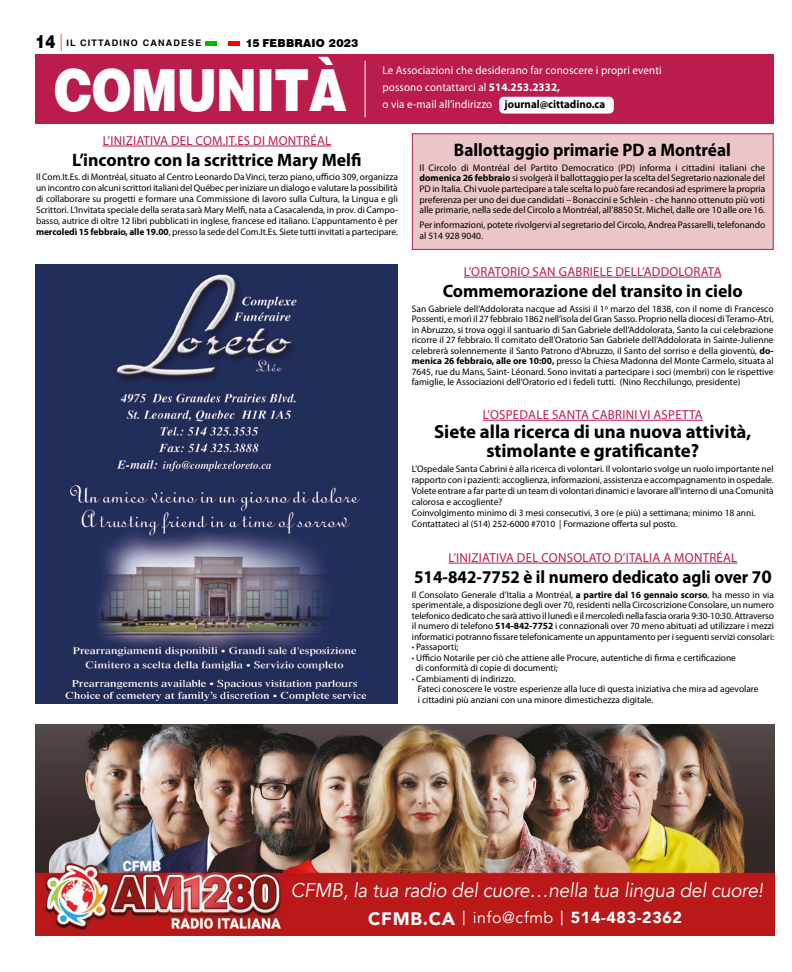
<style>
.page{position:relative;width:792px;height:972px;background:#fff}
.page>*{position:absolute;margin:0;border:0;box-sizing:border-box;transform-origin:0 0}
.t1{font:58.2px "Switzerland Black Plain";letter-spacing:-.02em;color:#fff;scale:.84 1}
.t2{font:italic 19.8px "Avenir";letter-spacing:-.01em;color:#fff;scale:.96 1}
.t3{font:700 19px/19px "Myriad Pro";color:#000;text-align:center}
.t4{font:700 18.2px "Myriad Pro";color:#000;scale:.95 1}
.t5{font:700 18px "Myriad Pro";color:#000}
.t6{font:700 18px "Myriad Pro";color:#000;scale:.95 1}
.t7{font:900 16px "Avenir";letter-spacing:.04em;color:#fff}
.t8{font:13px "Myriad Pro";letter-spacing:.02em;color:#ba1c4b}
.t9{font:11.5px/16.7px "Myriad Pro";letter-spacing:.01em;color:#fff;scale:.96 1}
.t10{font:900 11px "Swiss 721 BT";letter-spacing:.02em;color:#000}
.t11{font:9.6px/10.6px "Myriad Pro";color:#000;text-align:justify}
.t12{font:9.5px/11px "Myriad Pro";color:#000;text-align:justify}
.t13{font:700 9px "Switzerland";letter-spacing:.13em;color:#000}
.s1{font-family:"Switzerland Black Plain";font-weight:400;font-size:18px}
.s2{font-family:"Swiss 721 BT";font-weight:400;font-stretch:condensed;font-size:17.3px;color:#f00}
.s3{font-weight:700}
.s4{font-weight:700;color:#000}
.s5{font-size:19px}
.s6{font-size:18px}
.s7{font-weight:400;font-size:19px}
.s8{font-weight:400}
</style>
<div class="page">
<div style="left:206px;top:41px;width:11px;height:5px;background:#00ba00"></div>
<div style="left:229px;top:41px;width:11px;height:5px;background:#f00"></div>
<div style="left:412px;top:133px;width:362px;height:117px;background:#ebc6c8;border:1px solid #ba1c4b"></div>
<div style="left:36px;top:54px;width:738px;height:70px;background:#ba1c4b"></div>
<hr style="left:365px;top:61px;width:1px;height:56px;background:#fff">
<div style="left:499px;top:97px;width:115px;height:17px;background:#fff;border-radius:5px"></div>
<img style="left:36px;top:725px;width:738px;height:211px">
<img style="left:36px;top:265px;width:361px;height:438px">
<hr style="left:449px;top:563px;width:288px;height:1px;background:#ba1c4b">
<hr style="left:483px;top:420px;width:220px;height:1px;background:#ba1c4b">
<hr style="left:103px;top:146px;width:228px;height:1px;background:#ba1c4b">
<hr style="left:464px;top:277px;width:258px;height:1px;background:#ba1c4b">
<p class="t13" style="left:36px;top:37px;width:168px"><span class="s1">14</span> <span class="s2">|</span> IL CITTADINO CANADESE</p>
<p class="t10" style="left:246px;top:36px;width:114px">15 FEBBRAIO 2023</p>
<h1 class="t1" style="left:54px;top:52px;width:350px">COMUNITÀ</h1>
<p class="t9" style="left:383px;top:62px;width:292px">Le Associazioni che desiderano far conoscere i propri eventi possono contattarci al <span class="s3">514.253.2332,<br></span>o via e-mail all’indirizzo <span class="s4">journal@cittadino.ca</span></p>
<h3 class="t8" style="left:103px;top:132px;width:230px">L’INIZIATIVA DEL COM.IT.ES DI MONTRÉAL</h3>
<h3 class="t5" style="left:72px;top:148px;width:291px">L’incontro con la scrittrice Mary Melfi</h3>
<p class="t12" style="left:36px;top:171px;width:363px">Il Com.It.Es. di Montréal, situato al Centro Leonardo Da Vinci, terzo piano, ufficio 309, organizza un incontro con alcuni scrittori italiani del Québec per iniziare un dialogo e valutare la possibilità di collaborare su progetti e formare una Commissione di lavoro sulla Cultura, la Lingua e gli Scrittori. L’Invitata speciale della serata sarà Mary Melfi, nata a Casacalenda, in prov. di Campo&shy;basso, autrice di oltre 12 libri pubblicati in inglese, francese ed italiano. L’appuntamento è per <span class="s3">mercoledì 15 febbraio, alle 19.00</span>, presso la sede del Com.It.Es. Siete tutti invitati a partecipare.</p>
<h3 class="t4" style="left:454px;top:138px;width:293px">Ballottaggio primarie PD a Montréal</h3>
<p class="t11" style="left:420px;top:162px;width:347px">Il Circolo di Montréal del Partito Democratico (PD) informa i cittadini italiani che <span class="s3">domenica 26 febbraio</span> si svolgerà il ballottaggio per la scelta del Segretario nazionale del PD in Italia. Chi vuole partecipare a tale scelta lo può fare recandosi ad esprimere la propria preferenza per uno dei due candidati – Bonaccini e Schlein - che hanno ottenuto più voti alle primarie, nella sede del Circolo a Montréal, all’8850 St. Michel, dalle ore 10 alle ore 16.</p>
<p class="t11" style="left:420px;top:220px;width:347px">Per informazioni, potete rivolgervi al segretario del Circolo, Andrea Passarelli, telefonando al 514 928 9040.</p>
<h3 class="t8" style="left:464px;top:263px;width:259px">L’ORATORIO SAN GABRIELE DELL’ADDOLORATA</h3>
<h3 class="t5" style="left:443px;top:279px;width:302px">Commemorazione del transito in cielo</h3>
<p class="t12" style="left:412px;top:303px;width:363px;line-height:10.5px">San Gabriele dell’Addolorata nacque ad Assisi il 1º marzo del 1838, con il nome di Francesco Possenti, e morì il 27 febbraio 1862 nell’isola del Gran Sasso. Proprio nella diocesi di Teramo-Atri, in Abruzzo, si trova oggi il santuario di San Gabriele dell’Addolorata, Santo la cui celebrazione ricorre il 27 febbraio. Il comitato dell’Oratorio San Gabriele dell’Addolorata in Sainte-Julienne celebrerà solennemente il Santo Patrono d’Abruzzo, il Santo del sorriso e della gioventù, <span class="s3">do&shy;menica 26 febbraio, alle ore 10:00,</span> presso la Chiesa Madonna del Monte Carmelo, situata al 7645, rue du Mans, Saint- Léonard. Sono invitati a partecipare i soci (membri) con le rispettive famiglie, le Associazioni dell’Oratorio ed i fedeli tutti. (Nino Recchilungo, presidente)</p>
<h3 class="t8" style="left:483px;top:407px;width:222px">L’OSPEDALE SANTA CABRINI VI ASPETTA</h3>
<h3 class="t3" style="left:434px;top:421px;width:319px">Siete alla ricerca di una nuova attività, stimolante e gratificante?</h3>
<p class="t12" style="left:412px;top:464px;width:363px;text-align:left">L'Ospedale Santa Cabrini è alla ricerca di volontari. Il volontario svolge un ruolo importante nel rapporto con i pazienti: accoglienza, informazioni, assistenza e accompagnamento in ospedale.<br>Volete entrare a far parte di un team di volontari dinamici e lavorare all'interno di una Comunità calorosa e accogliente?<br>Coinvolgimento minimo di 3 mesi consecutivi, 3 ore (e più) a settimana; minimo 18 anni.<br>Contattateci al (514) 252-6000 #7010 | Formazione offerta sul posto.</p>
<h3 class="t8" style="left:449px;top:549px;width:290px">L’INIZIATIVA DEL CONSOLATO D’ITALIA A MONTRÉAL</h3>
<h3 class="t6" style="left:414px;top:565px;width:378px">514-842-7752 è il numero dedicato agli over 7<span class="s5">0</span></h3>
<p class="t12" style="left:412px;top:589px;width:364px">Il Consolato Generale d’Italia a Montréal, <span class="s3">a partire dal 16 gennaio scorso</span>, ha messo in via</p>
<p class="t12" style="left:412px;top:600px;width:364px">sperimentale, a disposizione degli over 70, residenti nella Circoscrizione Consolare, un numero</p>
<p class="t12" style="left:412px;top:610px;width:364px">telefonico dedicato che sarà attivo il lunedì e il mercoledì nella fascia oraria 9:30-10:30. Attraverso</p>
<p class="t12" style="left:412px;top:620px;width:364px">il numero di telefono <span class="s3">514-842-7752</span> i connazionali over 70 meno abituati ad utilizzare i mezzi</p>
<p class="t12" style="left:412px;top:631px;width:364px">informatici potranno fissare telefonicamente un appuntamento per i seguenti servizi consolari:</p>
<p class="t12" style="left:412px;top:641px;width:48px"><span class="s3">·</span> Passaporti;</p>
<p class="t12" style="left:412px;top:652px;width:326px"><span class="s3">·</span> Ufficio Notarile per ciò che attiene alle Procure, autentiche di firma e certificazione</p>
<p class="t12" style="left:416px;top:662px;width:144px">di conformità di copie di documenti;</p>
<p class="t12" style="left:412px;top:673px;width:105px"><span class="s3">·</span> Cambiamenti di indirizzo.</p>
<p class="t12" style="left:418px;top:683px;width:342px">Fateci conoscere le vostre esperienze alla luce di questa iniziativa che mira ad agevolare</p>
<p class="t12" style="left:418px;top:694px;width:237px">i cittadini più anziani con una minore dimestichezza digitale.</p>
<h2 class="t2" style="left:291px;top:878px;width:493px">CFMB, la tua radio del cuore…nella tua lingua del cuore!</h2>
<h3 class="t7" style="left:368px;top:904px;width:315px"><span class="s6">CFMB.CA</span> <span class="s7">|</span> <span class="s8">info@cfmb</span> <span class="s7">|</span> 514-483-2362</h3>
</div>
